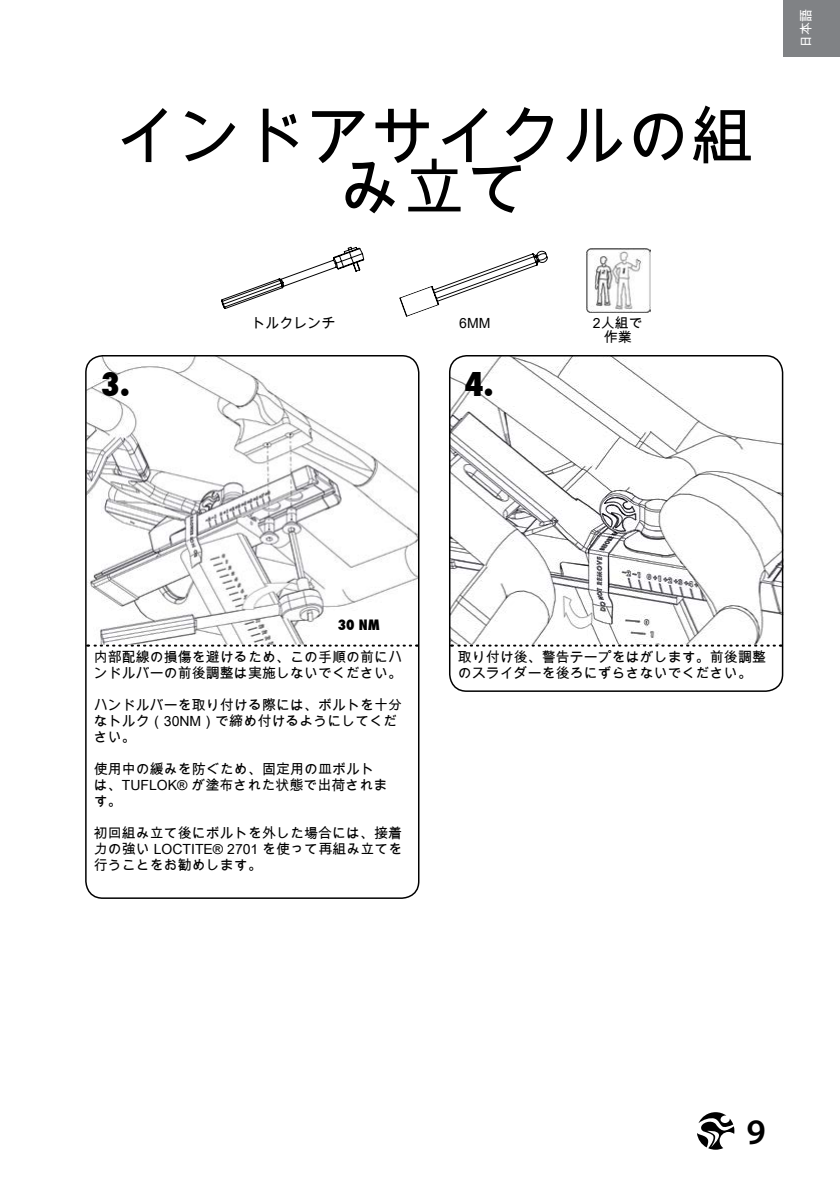
<style>
.page{position:relative;width:840px;height:1191px;background:#fff}
.page>*{position:absolute;margin:0;border:0;box-sizing:border-box;transform-origin:0 0}
.t1{font:64px/52px "Arial Unicode MS";color:#000;text-align:center}
.t2{font:600 36px "Myriad Pro";color:#000}
.t3{font:800 condensed 32px "Futura";color:#000}
.t4{font:14px/16px "Arial Unicode MS";color:#000}
.t5{font:800 condensed 14px "Futura";color:#000}
.t6{font:13px "Arial Unicode MS";color:#fff}
</style>
<div class="page">
<svg style="left:697px;top:1112px;width:37px;height:37px"></svg>
<div style="left:782px;top:0;width:57px;height:57px;background:#808285"></div>
<img style="left:451px;top:355px;width:331px;height:289px">
<img style="left:86px;top:355px;width:333px;height:289px">
<div style="left:448px;top:355px;width:334px;height:337px;border:2px solid #000;border-radius:17px"></div>
<div style="left:85px;top:355px;width:334px;height:544px;border:2px solid #000;border-radius:17px"></div>
<svg style="left:87px;top:644px;width:331px;height:2px"></svg>
<svg style="left:450px;top:644px;width:331px;height:2px"></svg>
<svg style="left:399px;top:250px;width:149px;height:67px"></svg>
<svg style="left:221px;top:246px;width:144px;height:63px"></svg>
<img style="left:586px;top:249px;width:63px;height:63px">
<h1 class="t1" style="left:114px;top:109px;width:642px">インドアサイクルの組み立て</h1>
<p class="t4" style="left:251px;top:315px;width:85px">トルクレンチ</p>
<p class="t4" style="left:459px;top:315px;width:33px">6MM</p>
<p class="t4" style="left:592px;top:316px;width:51px;line-height:14px;text-align:center">2人組で作業</p>
<h3 class="t3" style="left:101px;top:362px;width:30px">3.</h3>
<h3 class="t3" style="left:464px;top:362px;width:30px">4.</h3>
<p class="t6" style="left:796px;top:48px;width:40px;rotate:-90deg">日本語</p>
<p class="t5" style="left:337px;top:615px;width:44px">30 NM</p>
<p class="t4" style="left:94px;top:649px;width:309px">内部配線の損傷を避けるため、この手順の前にハンドルバーの前後調整は実施しないでください。</p>
<p class="t4" style="left:94px;top:697px;width:309px">ハンドルバーを取り付ける際には、ボルトを十分なトルク（30NM）で締め付けるようにしてください。</p>
<p class="t4" style="left:94px;top:761px;width:295px">使用中の緩みを防ぐため、固定用の皿ボルトは、TUFLOK® が塗布された状態で出荷されます。</p>
<p class="t4" style="left:94px;top:825px;width:310px;text-align:justify">初回組み立て後にボルトを外した場合には、接着力の強い LOCTITE® 2701 を使って再組み立てを行うことをお勧めします。</p>
<p class="t4" style="left:457px;top:649px;width:309px">取り付け後、警告テープをはがします。前後調整のスライダーを後ろにずらさないでください。</p>
<h2 class="t2" style="left:746px;top:1109px;width:21px">9</h2>
</div>
